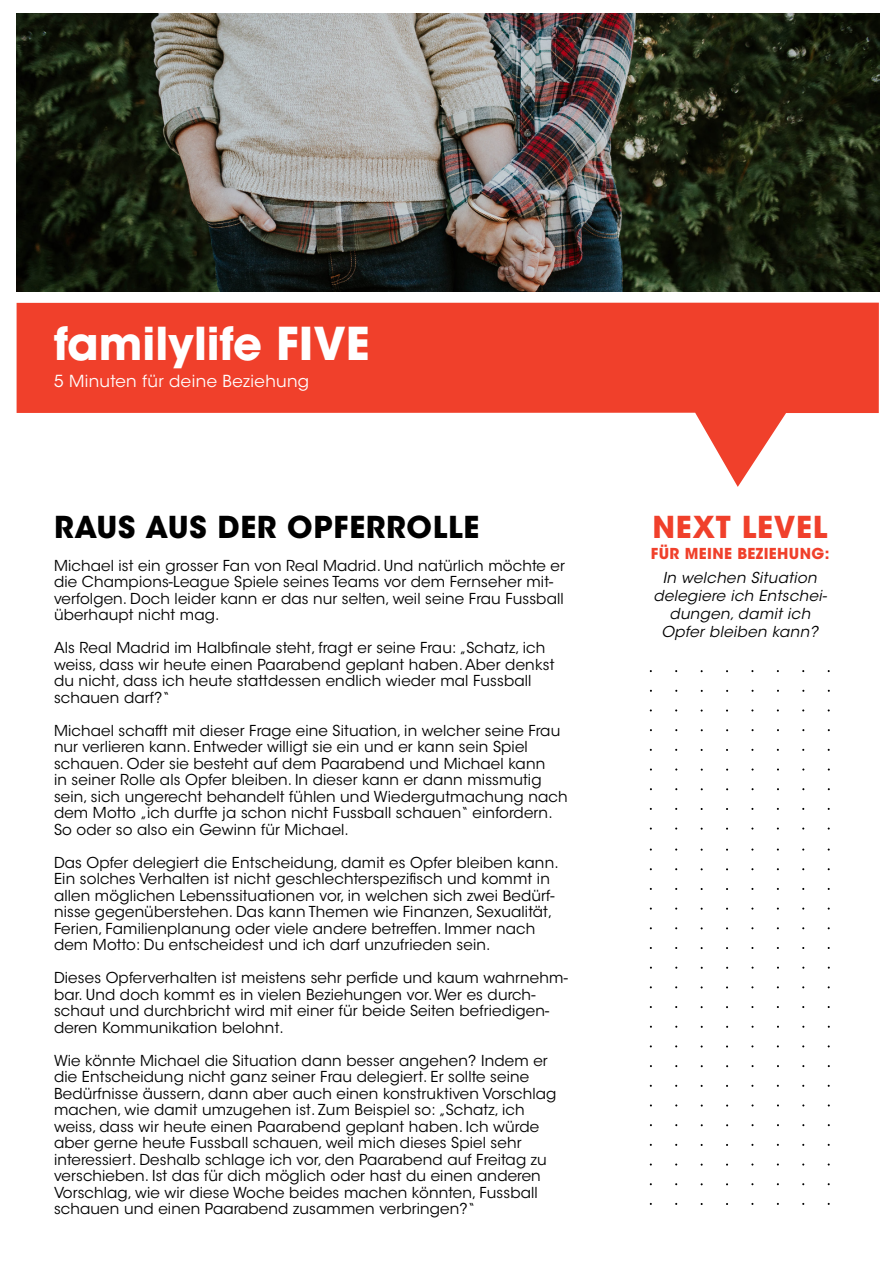
<style>
.page{position:relative;width:893px;height:1263px;background:#fff}
.page>*{position:absolute;margin:0;border:0;box-sizing:border-box;transform-origin:0 0}
.t1{font:700 45px "ITC Avant Garde Std";color:#fff}
.t2{font:700 30px "ITC Avant Garde Std";letter-spacing:.025em;color:#000}
.t3{font:700 30px "ITC Avant Garde Std";letter-spacing:.025em;color:#f0402b}
.t4{font:16.5px "ITC Avant Garde Std";letter-spacing:.025em;color:#fff}
.t5{font:15px/16.5px "ITC Avant Garde Std";letter-spacing:.01em;color:#000}
.t6{font:italic 15px/18px "ITC Avant Garde Std";letter-spacing:.025em;color:#000;text-align:center}
.t7{font:700 15px "ITC Avant Garde Std";letter-spacing:.025em;color:#f0402b}
</style>
<div class="page">
<svg style="left:17px;top:303px;width:862px;height:184px;fill:#f0402b"></svg>
<img style="left:17px;top:13px;width:862px;height:278px">
<p class="t1" style="left:54px;top:314px;width:317px">familylife FIVE</p>
<p class="t4" style="left:54px;top:371px;width:257px">5 Minuten für deine Beziehung</p>
<p class="t2" style="left:54px;top:507px;width:427px">RAUS AUS DER OPFERROLLE</p>
<p class="t5" style="left:54px;top:557px;width:512px">Michael ist ein grosser Fan von Real Madrid. Und natürlich möchte er die Champions-League Spiele seines Teams vor dem Fernseher mit&shy;verfolgen. Doch leider kann er das nur selten, weil seine Frau Fussball überhaupt nicht mag.</p>
<p class="t5" style="left:54px;top:640px;width:502px">Als Real Madrid im Halbfinale steht, fragt er seine Frau: „Schatz, ich weiss, dass wir heute einen Paarabend geplant haben. Aber denkst du nicht, dass ich heute stattdessen endlich wieder mal Fussball schauen darf?“</p>
<p class="t5" style="left:54px;top:722px;width:515px">Michael schafft mit dieser Frage eine Situation, in welcher seine Frau nur verlieren kann. Entweder willigt sie ein und er kann sein Spiel schauen. Oder sie besteht auf dem Paarabend und Michael kann<br>in seiner Rolle als Opfer bleiben. In dieser kann er dann missmutig sein, sich ungerecht behandelt fühlen und Wiedergutmachung nach dem Motto „ich durfte ja schon nicht Fussball schauen“ einfordern.<br>So oder so also ein Gewinn für Michael.</p>
<p class="t5" style="left:54px;top:854px;width:506px">Das Opfer delegiert die Entscheidung, damit es Opfer bleiben kann.<br>Ein solches Verhalten ist nicht geschlechterspezifisch und kommt in allen möglichen Lebenssituationen vor, in welchen sich zwei Bedürf&shy;nisse gegenüberstehen. Das kann Themen wie Finanzen, Sexualität, Ferien, Familienplanung oder viele andere betreffen. Immer nach dem Motto: Du entscheidest und ich darf unzufrieden sein.</p>
<p class="t5" style="left:54px;top:970px;width:515px">Dieses Opferverhalten ist meistens sehr perfide und kaum wahrnehm&shy;bar. Und doch kommt es in vielen Beziehungen vor. Wer es durch&shy;schaut und durchbricht wird mit einer für beide Seiten befriedigen&shy;deren Kommunikation belohnt.</p>
<p class="t5" style="left:54px;top:1052px;width:504px">Wie könnte Michael die Situation dann besser angehen? Indem er die Entscheidung nicht ganz seiner Frau delegiert. Er sollte seine Bedürfnisse äussern, dann aber auch einen konstruktiven Vorschlag machen, wie damit umzugehen ist. Zum Beispiel so: „Schatz, ich weiss, dass wir heute einen Paarabend geplant haben. Ich würde aber gerne heute Fussball schauen, weil mich dieses Spiel sehr interessiert. Deshalb schlage ich vor, den Paarabend auf Freitag zu verschieben. Ist das für dich möglich oder hast du einen anderen Vorschlag, wie wir diese Woche beides machen könnten, Fussball schauen und einen Paarabend zusammen verbringen?“</p>
<p class="t3" style="left:652px;top:507px;width:176px">NEXT LEVEL</p>
<p class="t7" style="left:651px;top:543px;width:180px">FÜR MEINE BEZIEHUNG:</p>
<p class="t6" style="left:653px;top:569px;width:175px">In welchen Situation delegiere ich Entschei&shy;dungen, damit ich<br>Opfer bleiben kann?</p>
</div>
